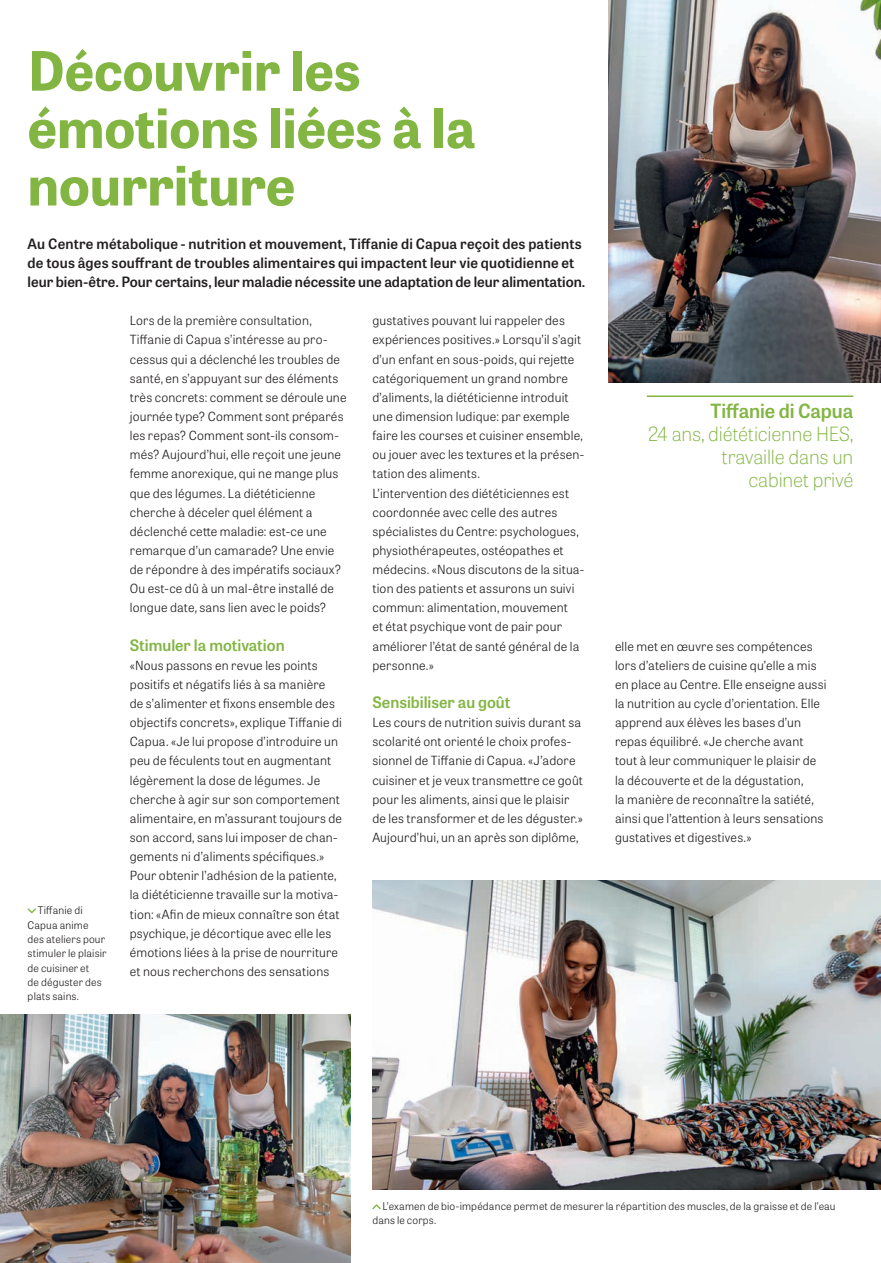
<style>
.page{position:relative;width:881px;height:1263px;background:#fff}
.page>*{position:absolute;margin:0;border:0;box-sizing:border-box;transform-origin:0 0}
.t1{font:700 54px/57.4px "Tablet Gothic";color:#82b542}
.t2{font:100 19.5px/22.8px "Tablet Gothic";letter-spacing:-.01em;color:#82b542;text-align:right}
.t3{font:600 19.5px "Tablet Gothic";letter-spacing:-.01em;color:#82b542}
.t4{font:600 15.75px "Tablet Gothic";color:#82b542}
.t5{font:600 14.25px/19.2px "Tablet Gothic";letter-spacing:.01em;color:#231f20}
.t6{font:300 12.6px/19.2px "Tablet Gothic";letter-spacing:.015em;color:#231f20}
.t7{font:300 10.5px/14.4px "Tablet Gothic";letter-spacing:.015em;color:#231f20}
</style>
<div class="page">
<img style="left:0;top:1014px;width:350px;height:249px">
<img style="left:372px;top:880px;width:508px;height:309px">
<img style="left:608px;top:0;width:272px;height:383px">
<hr style="left:646px;top:395px;width:207px;height:2px;background:#82b542">
<svg style="left:372px;top:1204px;width:8px;height:5px"></svg>
<svg style="left:28px;top:908px;width:8px;height:5px"></svg>
<hr style="left:880px;top:19px;width:1px;height:1244px;background:#fcf3e3">
<hr style="left:880px;top:454px;width:1px;height:115px;background:#f0b555">
<h1 class="t1" style="left:28px;top:40px;width:449px">Découvrir les émotions liées à la nourriture</h1>
<p class="t5" style="left:28px;top:233px;width:559px">Au Centre métabolique - nutrition et mouvement, Tiffanie di Capua reçoit des patients de tous âges souffrant de troubles alimentaires qui impactent leur vie quotidienne et leur bien-être. Pour certains, leur maladie nécessite une adaptation de leur alimentation.</p>
<p class="t7" style="left:28px;top:903px;width:80px;text-indent:10px">Tiffanie di<br>Capua anime des ateliers pour stimuler le plaisir de cuisiner et<br>de déguster des plats sains.</p>
<p class="t6" style="left:130px;top:311px;width:218px">Lors de la première consultation, Tiffanie di Capua s’intéresse au pro&shy;cessus qui a déclenché les troubles de santé, en s’appuyant sur des éléments très concrets: comment se déroule une journée type? Comment sont préparés les repas? Comment sont-ils consom&shy;més? Aujourd’hui, elle reçoit une jeune femme anorexique, qui ne mange plus que des légumes. La diététicienne cherche à déceler quel élément a déclenché cette maladie: est-ce une remarque d’un camarade? Une envie de répondre à des impératifs sociaux?<br>Ou est-ce dû à un mal-être installé de longue date, sans lien avec le poids?</p>
<p class="t4" style="left:130px;top:634px;width:156px">Stimuler la motivation</p>
<p class="t6" style="left:130px;top:655px;width:214px">«Nous passons en revue les points positifs et négatifs liés à sa manière de s’alimenter et fixons ensemble des objectifs concrets», explique Tiffanie di Capua. «Je lui propose d’introduire un peu de féculents tout en augmentant légèrement la dose de légumes. Je cherche à agir sur son comportement alimentaire, en m’assurant toujours de son accord, sans lui imposer de chan&shy;gements ni d’aliments spécifiques.» Pour obtenir l’adhésion de la patiente, la diététicienne travaille sur la motiva&shy;tion: «Afin de mieux connaître son état psychique, je décortique avec elle les émotions liées à la prise de nourriture et nous recherchons des sensations</p>
<p class="t6" style="left:372px;top:311px;width:213px">gustatives pouvant lui rappeler des expériences positives.» Lorsqu’il s’agit d’un enfant en sous-poids, qui rejette catégoriquement un grand nombre d’aliments, la diététicienne introduit une dimension ludique: par exemple faire les courses et cuisiner ensemble, ou jouer avec les textures et la présen&shy;tation des aliments.<br>L’intervention des diététiciennes est coordonnée avec celle des autres spécialistes du Centre: psychologues, physiothérapeutes, ostéopathes et médecins. «Nous discutons de la situa&shy;tion des patients et assurons un suivi commun: alimentation, mouvement<br>et état psychique vont de pair pour améliorer l’état de santé général de la personne.»</p>
<p class="t4" style="left:372px;top:691px;width:140px">Sensibiliser au goût</p>
<p class="t6" style="left:372px;top:712px;width:212px">Les cours de nutrition suivis durant sa scolarité ont orienté le choix profes&shy;sionnel de Tiffanie di Capua. «J’adore cuisiner et je veux transmettre ce goût pour les aliments, ainsi que le plaisir de les transformer et de les déguster.» Aujourd’hui, un an après son diplôme,</p>
<h2 class="t3" style="left:710px;top:397px;width:144px">Tiffanie di Capua</h2>
<h2 class="t2" style="left:648px;top:422px;width:207px">24 ans, diététicienne HES, travaille dans un<br>cabinet privé</h2>
<p class="t6" style="left:614px;top:636px;width:213px">elle met en œuvre ses compétences lors d’ateliers de cuisine qu’elle a mis en place au Centre. Elle enseigne aussi la nutrition au cycle d’orientation. Elle apprend aux élèves les bases d’un repas équilibré. «Je cherche avant tout à leur communiquer le plaisir de la découverte et de la dégustation,<br>la manière de reconnaître la satiété, ainsi que l’attention à leurs sensations gustatives et digestives.»</p>
<p class="t7" style="left:372px;top:1199px;width:464px;text-indent:10px">L’examen de bio-impédance permet de mesurer la répartition des muscles, de la graisse et de l’eau dans le corps.</p>
</div>
